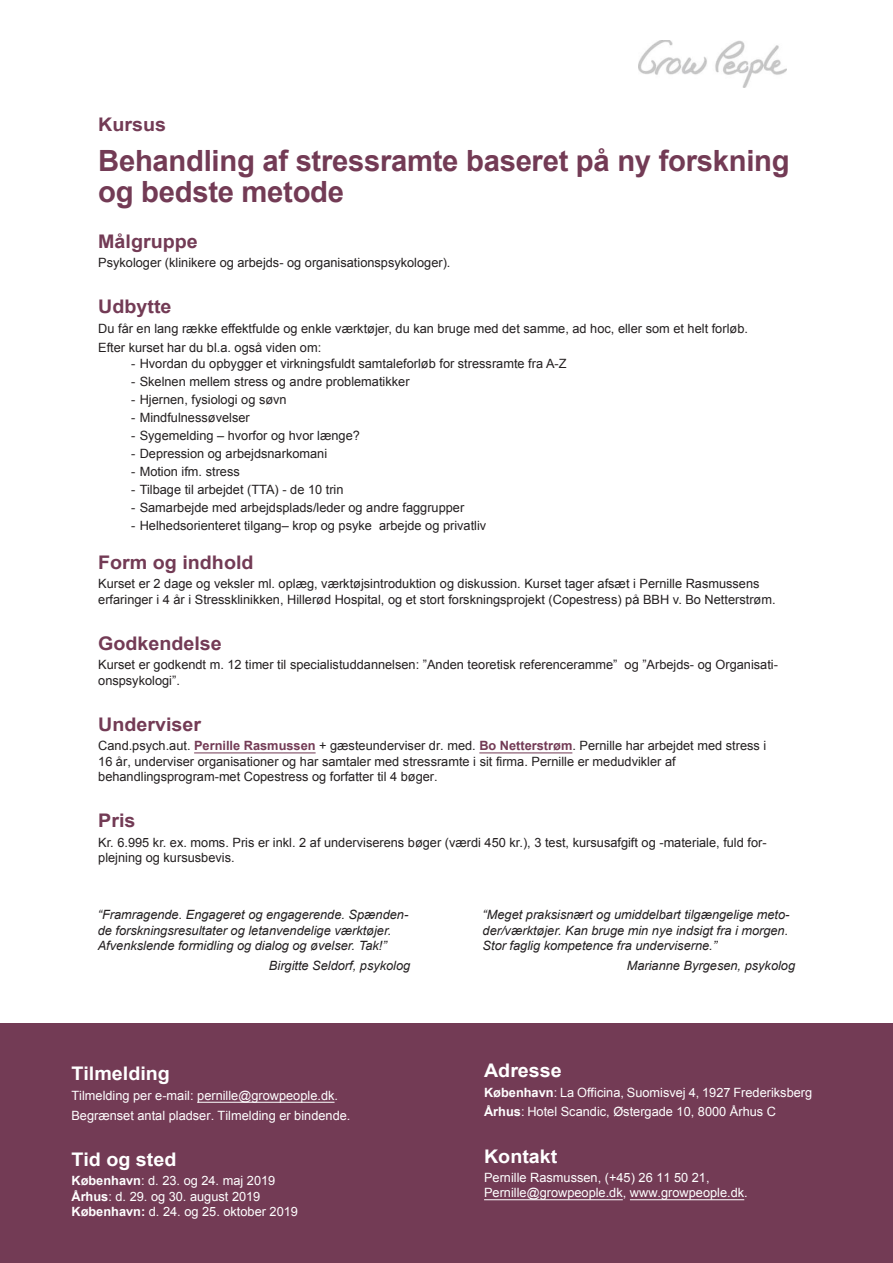
<style>
.page{position:relative;width:893px;height:1263px;background:#fff}
.page>*{position:absolute;margin:0;border:0;box-sizing:border-box;transform-origin:0 0}
.t1{font:700 29.25px/30.8px "Arial";letter-spacing:-.01em;color:#733b55}
.brød{font:700 18.75px "Arial";color:#733b55;scale:1.05 1}
.Semi_header{font:700 18.75px "Arial";color:#733b55;scale:1.05 1}
.brød_hvid{font:700 18.75px "Arial";color:#fff;scale:1.05 1}
.brød-2{font:700 18.75px "Arial";color:#fff;scale:1.05 1}
.brød-3{font:12.75px/15.3px "Arial";color:#231f20}
.refferencer{font:italic 12.75px/15.3px "Arial";color:#231f20}
.brød_hvid-2{font:12.75px/15.3px "Arial";color:#fff}
.brød-4{font:12.75px/19.6px "Arial";color:#fff}
.s1{font-weight:700;color:#733b55}
.s2{font-weight:700}
</style>
<div class="page">
<div style="left:0;top:1023px;width:893px;height:240px;background:#733b55"></div>
<img style="left:639px;top:40px;width:147px;height:48px">
<hr style="left:197px;top:1102px;width:138px;height:1px;background:#fff">
<hr style="left:194px;top:752px;width:122px;height:1px;background:#733b55">
<hr style="left:479px;top:752px;width:93px;height:1px;background:#733b55">
<hr style="left:484px;top:1199px;width:139px;height:1px;background:#fff">
<hr style="left:630px;top:1199px;width:114px;height:1px;background:#fff">
<p class="Semi_header" style="left:98px;top:112px;width:66px">Kursus</p>
<p class="t1" style="left:98px;top:146px;width:693px">Behandling af stressramte baseret på ny forskning og bedste metode</p>
<p class="Semi_header" style="left:98px;top:229px;width:96px">Målgruppe</p>
<p class="brød-3" style="left:98px;top:255px;width:354px">Psykologer (klinikere og arbejds- og organisationspsykologer).</p>
<p class="Semi_header" style="left:98px;top:294px;width:71px">Udbytte</p>
<p class="brød-3" style="left:98px;top:321px;width:651px">Du får en lang række effektfulde og enkle værktøjer, du kan bruge med det samme, ad hoc, eller som et helt forløb.</p>
<p class="brød-3" style="left:98px;top:340px;width:225px">Efter kurset har du bl.a. også viden om:</p>
<p class="brød-3" style="left:131px;top:356px;width:437px">- Hvordan du opbygger et virkningsfuldt samtaleforløb for stressramte fra A-Z</p>
<p class="brød-3" style="left:131px;top:374px;width:280px">- Skelnen mellem stress og andre problematikker</p>
<p class="brød-3" style="left:131px;top:392px;width:157px">- Hjernen, fysiologi og søvn</p>
<p class="brød-3" style="left:131px;top:410px;width:120px">- Mindfulnessøvelser</p>
<p class="brød-3" style="left:131px;top:428px;width:230px">- Sygemelding – hvorfor og hvor længe?</p>
<p class="brød-3" style="left:131px;top:446px;width:198px">- Depression og arbejdsnarkomani</p>
<p class="brød-3" style="left:131px;top:464px;width:110px">- Motion ifm. stress</p>
<p class="brød-3" style="left:131px;top:482px;width:214px">- Tilbage til arbejdet (TTA) - de 10 trin</p>
<p class="brød-3" style="left:131px;top:500px;width:335px">- Samarbejde med arbejdsplads/leder og andre faggrupper</p>
<p class="brød-3" style="left:131px;top:518px;width:357px">- Helhedsorienteret tilgang– krop og psyke arbejde og privatliv</p>
<p class="brød" style="left:98px;top:550px;width:149px">Form og indhold</p>
<p class="brød-3" style="left:98px;top:576px;width:679px">Kurset er 2 dage og veksler ml. oplæg, værktøjsintroduktion og diskussion. Kurset tager afsæt i Pernille Rasmussens erfaringer i 4 år i Stressklinikken, Hillerød Hospital, og et stort forskningsprojekt (Copestress) på BBH v. Bo Netterstrøm.</p>
<p class="brød" style="left:98px;top:631px;width:119px">Godkendelse</p>
<p class="brød-3" style="left:98px;top:657px;width:681px">Kurset er godkendt m. 12 timer til specialistuddannelsen: ”Anden teoretisk referenceramme” og ”Arbejds- og Organisati&shy;onspsykologi”.</p>
<p class="brød" style="left:98px;top:712px;width:99px">Underviser</p>
<p class="brød-3" style="left:98px;top:738px;width:670px">Cand.psych.aut. <span class="s1">Pernille Rasmussen</span> + gæsteunderviser dr. med. <span class="s1">Bo Netterstrøm</span>. Pernille har arbejdet med stress i<br>16 år, underviser organisationer og har samtaler med stressramte i sit firma. Pernille er medudvikler af behandlingsprogram-met Copestress og forfatter til 4 bøger.</p>
<p class="brød" style="left:98px;top:808px;width:37px">Pris</p>
<p class="brød-3" style="left:98px;top:835px;width:670px">Kr. 6.995 kr. ex. moms. Pris er inkl. 2 af underviserens bøger (værdi 450 kr.), 3 test, kursusafgift og -materiale, fuld for&shy;plejning og kursusbevis.</p>
<p class="refferencer" style="left:98px;top:907px;width:312px">“Framragende. Engageret og engagerende. Spænden&shy;de forskningsresultater og letanvendelige værktøjer.<br>Afvenkslende formidling og dialog og øvelser. Tak!”</p>
<p class="refferencer" style="left:269px;top:958px;width:143px">Birgitte Seldorf, psykolog</p>
<p class="brød_hvid" style="left:71px;top:1061px;width:95px">Tilmelding</p>
<p class="brød_hvid-2" style="left:71px;top:1086px;width:280px;line-height:19.6px">Tilmelding per e-mail: pernille@growpeople.dk.<br>Begrænset antal pladser. Tilmelding er bindende.</p>
<p class="brød_hvid" style="left:71px;top:1146px;width:102px">Tid og sted</p>
<p class="brød_hvid-2" style="left:71px;top:1173px;width:228px"><span class="s2">København</span>: d. 23. og 24. maj 2019<br><span class="s2">Århus</span>: d. 29. og 30. august 2019<br><span class="s2">København:</span> d. 24. og 25. oktober 2019</p>
<p class="refferencer" style="left:483px;top:907px;width:308px;text-align:justify">“Meget praksisnært og umiddelbart tilgængelige meto&shy;der/værktøjer. Kan bruge min nye indsigt fra i morgen.<br>Stor faglig kompetence fra underviserne.”</p>
<p class="refferencer" style="left:627px;top:958px;width:170px">Marianne Byrgesen, psykolog</p>
<p class="brød-2" style="left:484px;top:1058px;width:75px">Adresse</p>
<p class="brød-4" style="left:484px;top:1083px;width:330px"><span class="s2">København</span>: La Officina, Suomisvej 4, 1927 Frederiksberg<br><span class="s2">Århus</span>: Hotel Scandic, Østergade 10, 8000 Århus C</p>
<p class="brød-2" style="left:484px;top:1143px;width:71px">Kontakt</p>
<p class="brød-4" style="left:484px;top:1170px;width:265px;line-height:15.3px">Pernille Rasmussen, (+45) 26 11 50 21,<br>Pernille@growpeople.dk, www.growpeople.dk.</p>
</div>
